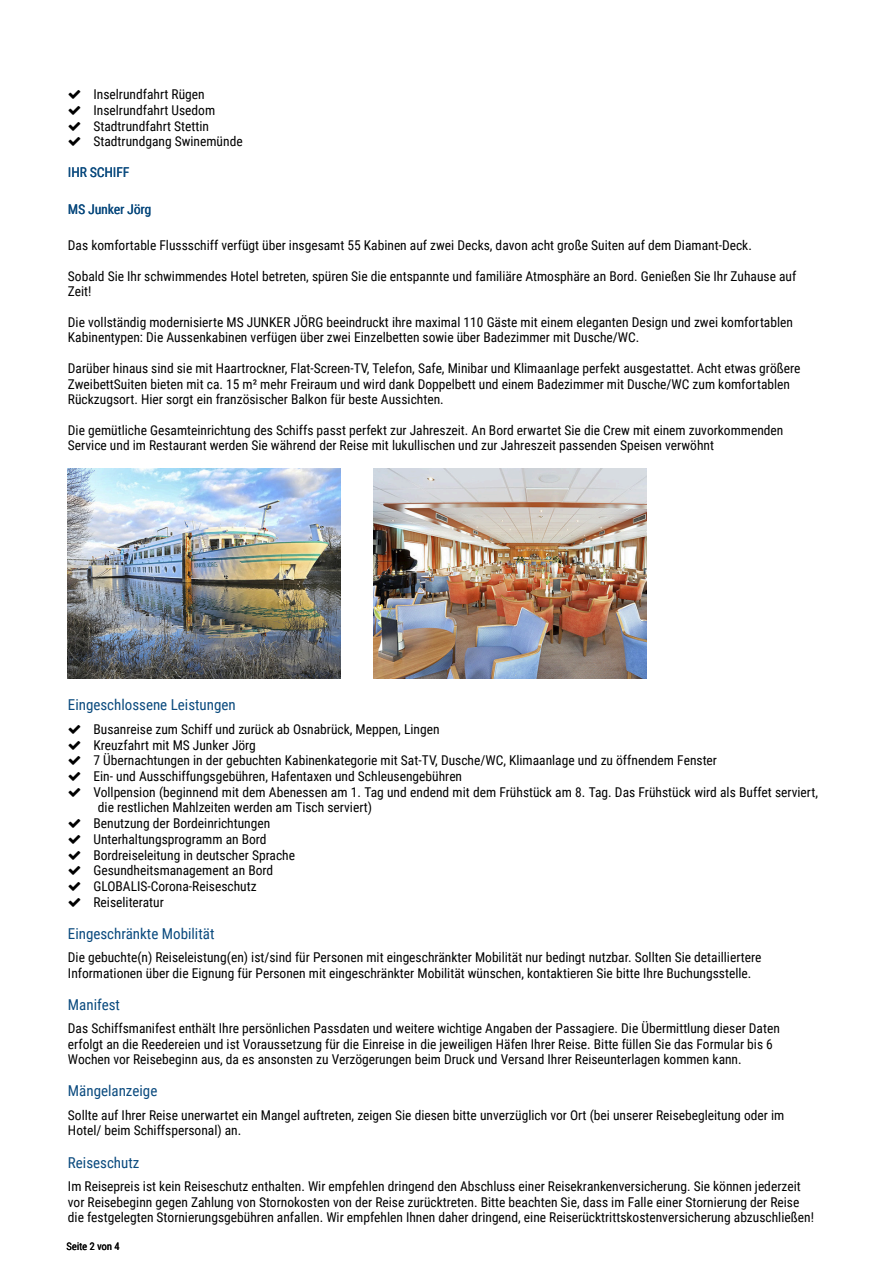
<style>
.page{position:relative;width:893px;height:1263px;background:#fff}
.page>*{position:absolute;margin:0;border:0;box-sizing:border-box;transform-origin:0 0}
.t1{font:15px "Roboto Condensed";color:#0a4a7e}
.t2{font:13.5px/15.6px "Roboto Condensed";color:#000}
.t3{font:13.5px "Roboto Condensed";color:#0a4a7e}
.t4{font:10.5px "Roboto Condensed";color:#000}
</style>
<div class="page">
<img style="left:68px;top:469px;width:273px;height:210px">
<img style="left:373px;top:469px;width:273px;height:210px">
<p class="t2" style="left:93px;top:87px;width:151px">Inselrundfahrt Rügen<br>Inselrundfahrt Usedom<br>Stadtrundfahrt Stettin<br>Stadtrundgang Swinemünde</p>
<p class="t3" style="left:68px;top:166px;width:63px">IHR SCHIFF</p>
<p class="t3" style="left:68px;top:203px;width:85px">MS Junker Jörg</p>
<p class="t2" style="left:68px;top:238px;width:685px">Das komfortable Flussschiff verfügt über insgesamt 55 Kabinen auf zwei Decks, davon acht große Suiten auf dem Diamant-Deck.</p>
<p class="t2" style="left:68px;top:269px;width:730px">Sobald Sie Ihr schwimmendes Hotel betreten, spüren Sie die entspannte und familiäre Atmosphäre an Bord. Genießen Sie Ihr Zuhause auf<br>Zeit!</p>
<p class="t2" style="left:68px;top:315px;width:727px">Die vollständig modernisierte MS JUNKER JÖRG beeindruckt ihre maximal 110 Gäste mit einem eleganten Design und zwei komfortablen<br>Kabinentypen: Die Aussenkabinen verfügen über zwei Einzelbetten sowie über Badezimmer mit Dusche/WC.</p>
<p class="t2" style="left:68px;top:362px;width:734px">Darüber hinaus sind sie mit Haartrockner, Flat-Screen-TV, Telefon, Safe, Minibar und Klimaanlage perfekt ausgestattet. Acht etwas größere<br>ZweibettSuiten bieten mit ca. 15 m² mehr Freiraum und wird dank Doppelbett und einem Badezimmer mit Dusche/WC zum komfortablen<br>Rückzugsort. Hier sorgt ein französischer Balkon für beste Aussichten.</p>
<p class="t2" style="left:68px;top:423px;width:717px">Die gemütliche Gesamteinrichtung des Schiffs passt perfekt zur Jahreszeit. An Bord erwartet Sie die Crew mit einem zuvorkommenden<br>Service und im Restaurant werden Sie während der Reise mit lukullischen und zur Jahreszeit passenden Speisen verwöhnt</p>
<p class="t1" style="left:68px;top:698px;width:169px">Eingeschlossene Leistungen</p>
<p class="t2" style="left:93px;top:722px;width:348px">Busanreise zum Schiff und zurück ab Osnabrück, Meppen, Lingen</p>
<p class="t2" style="left:93px;top:738px;width:164px">Kreuzfahrt mit MS Junker Jörg</p>
<p class="t2" style="left:93px;top:754px;width:625px">7 Übernachtungen in der gebuchten Kabinenkategorie mit Sat-TV, Dusche/WC, Klimaanlage und zu öffnendem Fenster</p>
<p class="t2" style="left:93px;top:769px;width:370px">Ein- und Ausschiffungsgebühren, Hafentaxen und Schleusengebühren</p>
<p class="t2" style="left:93px;top:785px;width:726px">Vollpension (beginnend mit dem Abenessen am 1. Tag und endend mit dem Frühstück am 8. Tag. Das Frühstück wird als Buffet serviert,</p>
<p class="t2" style="left:98px;top:801px;width:276px">die restlichen Mahlzeiten werden am Tisch serviert)</p>
<p class="t2" style="left:93px;top:816px;width:178px">Benutzung der Bordeinrichtungen</p>
<p class="t2" style="left:93px;top:832px;width:175px">Unterhaltungsprogramm an Bord</p>
<p class="t2" style="left:93px;top:848px;width:203px">Bordreiseleitung in deutscher Sprache</p>
<p class="t2" style="left:93px;top:864px;width:181px">Gesundheitsmanagement an Bord</p>
<p class="t2" style="left:93px;top:879px;width:165px">GLOBALIS-Corona-Reiseschutz</p>
<p class="t2" style="left:93px;top:895px;width:72px">Reiseliteratur</p>
<p class="t1" style="left:68px;top:927px;width:148px">Eingeschränkte Mobilität</p>
<p class="t2" style="left:68px;top:951px;width:695px">Die gebuchte(n) Reiseleistung(en) ist/sind für Personen mit eingeschränkter Mobilität nur bedingt nutzbar. Sollten Sie detailliertere<br>Informationen über die Eignung für Personen mit eingeschränkter Mobilität wünschen, kontaktieren Sie bitte Ihre Buchungsstelle.</p>
<p class="t1" style="left:68px;top:998px;width:54px">Manifest</p>
<p class="t2" style="left:68px;top:1022px;width:713px">Das Schiffsmanifest enthält Ihre persönlichen Passdaten und weitere wichtige Angaben der Passagiere. Die Übermittlung dieser Daten erfolgt an die Reedereien und ist Voraussetzung für die Einreise in die jeweiligen Häfen Ihrer Reise. Bitte füllen Sie das Formular bis 6<br>Wochen vor Reisebeginn aus, da es ansonsten zu Verzögerungen beim Druck und Versand Ihrer Reiseunterlagen kommen kann.</p>
<p class="t1" style="left:68px;top:1084px;width:91px">Mängelanzeige</p>
<p class="t2" style="left:68px;top:1108px;width:718px">Sollte auf Ihrer Reise unerwartet ein Mangel auftreten, zeigen Sie diesen bitte unverzüglich vor Ort (bei unserer Reisebegleitung oder im<br>Hotel/ beim Schiffspersonal) an.</p>
<p class="t1" style="left:68px;top:1155px;width:73px">Reiseschutz</p>
<p class="t2" style="left:68px;top:1179px;width:747px">Im Reisepreis ist kein Reiseschutz enthalten. Wir empfehlen dringend den Abschluss einer Reisekrankenversicherung. Sie können jederzeit vor Reisebeginn gegen Zahlung von Stornokosten von der Reise zurücktreten. Bitte beachten Sie, dass im Falle einer Stornierung der Reise die festgelegten Stornierungsgebühren anfallen. Wir empfehlen Ihnen daher dringend, eine Reiserücktrittskostenversicherung abzuschließen!</p>
<p class="t4" style="left:66px;top:1242px;width:55px">Seite 2 von 4</p>
</div>
